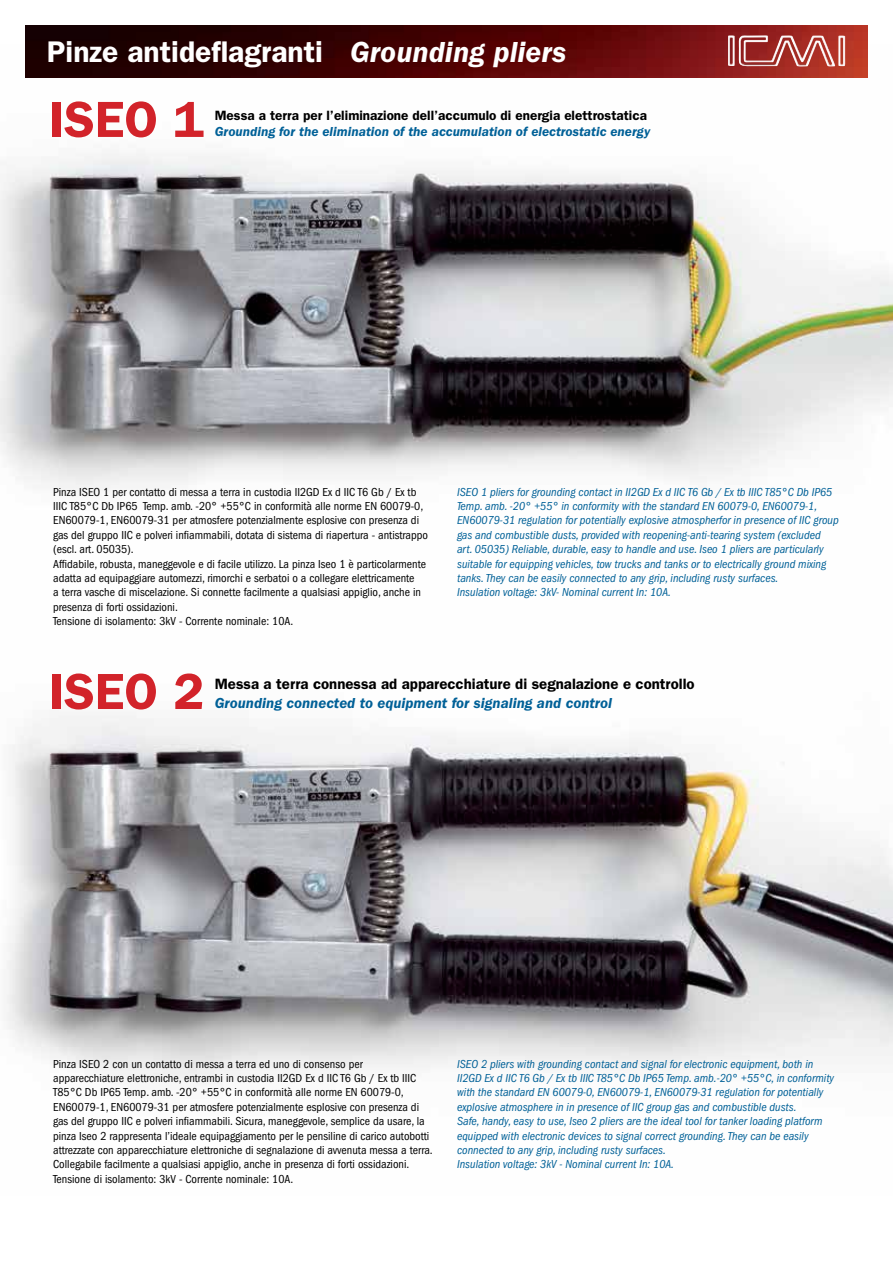
<style>
.page{position:relative;width:893px;height:1263px;background:#fff}
.page>*{position:absolute;margin:0;border:0;box-sizing:border-box;transform-origin:0 0}
.t1{font:600 51px "ITC Franklin Gothic Std";color:#d2232a}
.t2{font:600 30px "ITC Franklin Gothic Std";color:#fff}
.t3{font:600 15px "ITC Franklin Gothic Std";color:#000}
.t4{font:italic 600 15px "ITC Franklin Gothic Std";color:#006097}
.t5{font:italic 600 13.5px "ITC Franklin Gothic Std";color:#006097}
.t6{font:600 13.5px "ITC Franklin Gothic Std";color:#000}
.t7{font:condensed 12px/14.4px "ITC Franklin Gothic Std";color:#000}
.t8{font:italic condensed 12px/14.4px "ITC Franklin Gothic Std";color:#006097}
.s1{font-style:italic}
</style>
<div class="page">
<img style="left:0;top:45px;width:893px;height:1035px">
<img style="left:26px;top:26px;width:841px;height:51px">
<img style="left:728px;top:35px;width:118px;height:32px">
<h2 class="t2" style="left:47px;top:34px;width:521px">Pinze antideflagranti <span class="s1">Grounding pliers</span></h2>
<h1 class="t1" style="left:49px;top:89px;width:157px">ISEO 1</h1>
<p class="t6" style="left:215px;top:107px;width:434px">Messa a terra per l’eliminazione dell’accumulo di energia elettrostatica</p>
<p class="t5" style="left:215px;top:124px;width:437px">Grounding for the elimination of the accumulation of electrostatic energy</p>
<p class="t7" style="left:53px;top:484px;width:376px">Pinza ISEO 1 per contatto di messa a terra in custodia II2GD Ex d IIC T6 Gb / Ex tb IIIC T85°C Db IP65 Temp. amb. -20° +55°C in conformità alle norme EN 60079-0, EN60079-1, EN60079-31 per atmosfere potenzialmente esplosive con presenza di gas del gruppo IIC e polveri infiammabili, dotata di sistema di riapertura - antistrappo (escl. art. 05035).<br>Affidabile, robusta, maneggevole e di facile utilizzo. La pinza Iseo 1 è particolarmente adatta ad equipaggiare automezzi, rimorchi e serbatoi o a collegare elettricamente<br>a terra vasche di miscelazione. Si connette facilmente a qualsiasi appiglio, anche in presenza di forti ossidazioni.<br>Tensione di isolamento: 3kV - Corrente nominale: 10A.</p>
<p class="t8" style="left:457px;top:484px;width:383px">ISEO 1 pliers for grounding contact in II2GD Ex d IIC T6 Gb / Ex tb IIIC T85°C Db IP65<br>Temp. amb. -20° +55° in conformity with the standard EN 60079-0, EN60079-1, EN60079-31 regulation for potentially explosive atmospherfor in presence of IIC group gas and combustible dusts, provided with reopening-anti-tearing system (excluded art. 05035) Reliable, durable, easy to handle and use. Iseo 1 pliers are particularly suitable for equipping vehicles, tow trucks and tanks or to electrically ground mixing tanks. They can be easily connected to any grip, including rusty surfaces.<br>Insulation voltage: 3kV- Nominal current In: 10A.</p>
<h1 class="t1" style="left:49px;top:661px;width:157px">ISEO 2</h1>
<p class="t3" style="left:215px;top:675px;width:481px">Messa a terra connessa ad apparecchiature di segnalazione e controllo</p>
<p class="t4" style="left:215px;top:695px;width:399px">Grounding connected to equipment for signaling and control</p>
<p class="t7" style="left:53px;top:1056px;width:381px">Pinza ISEO 2 con un contatto di messa a terra ed uno di consenso per apparecchiature elettroniche, entrambi in custodia II2GD Ex d IIC T6 Gb / Ex tb IIIC T85°C Db IP65 Temp. amb. -20° +55°C in conformità alle norme EN 60079-0, EN60079-1, EN60079-31 per atmosfere potenzialmente esplosive con presenza di gas del gruppo IIC e polveri infiammabili. Sicura, maneggevole, semplice da usare, la pinza Iseo 2 rappresenta l’ideale equipaggiamento per le pensiline di carico autobotti attrezzate con apparecchiature elettroniche di segnalazione di avvenuta messa a terra.<br>Collegabile facilmente a qualsiasi appiglio, anche in presenza di forti ossidazioni.<br>Tensione di isolamento: 3kV - Corrente nominale: 10A.</p>
<p class="t8" style="left:457px;top:1056px;width:379px">ISEO 2 pliers with grounding contact and signal for electronic equipment, both in II2GD Ex d IIC T6 Gb / Ex tb IIIC T85°C Db IP65 Temp. amb.-20° +55°C, in conformity with the standard EN 60079-0, EN60079-1, EN60079-31 regulation for potentially explosive atmosphere in in presence of IIC group gas and combustible dusts.<br>Safe, handy, easy to use, Iseo 2 pliers are the ideal tool for tanker loading platform equipped with electronic devices to signal correct grounding. They can be easily connected to any grip, including rusty surfaces.<br>Insulation voltage: 3kV - Nominal current In: 10A.</p>
</div>
